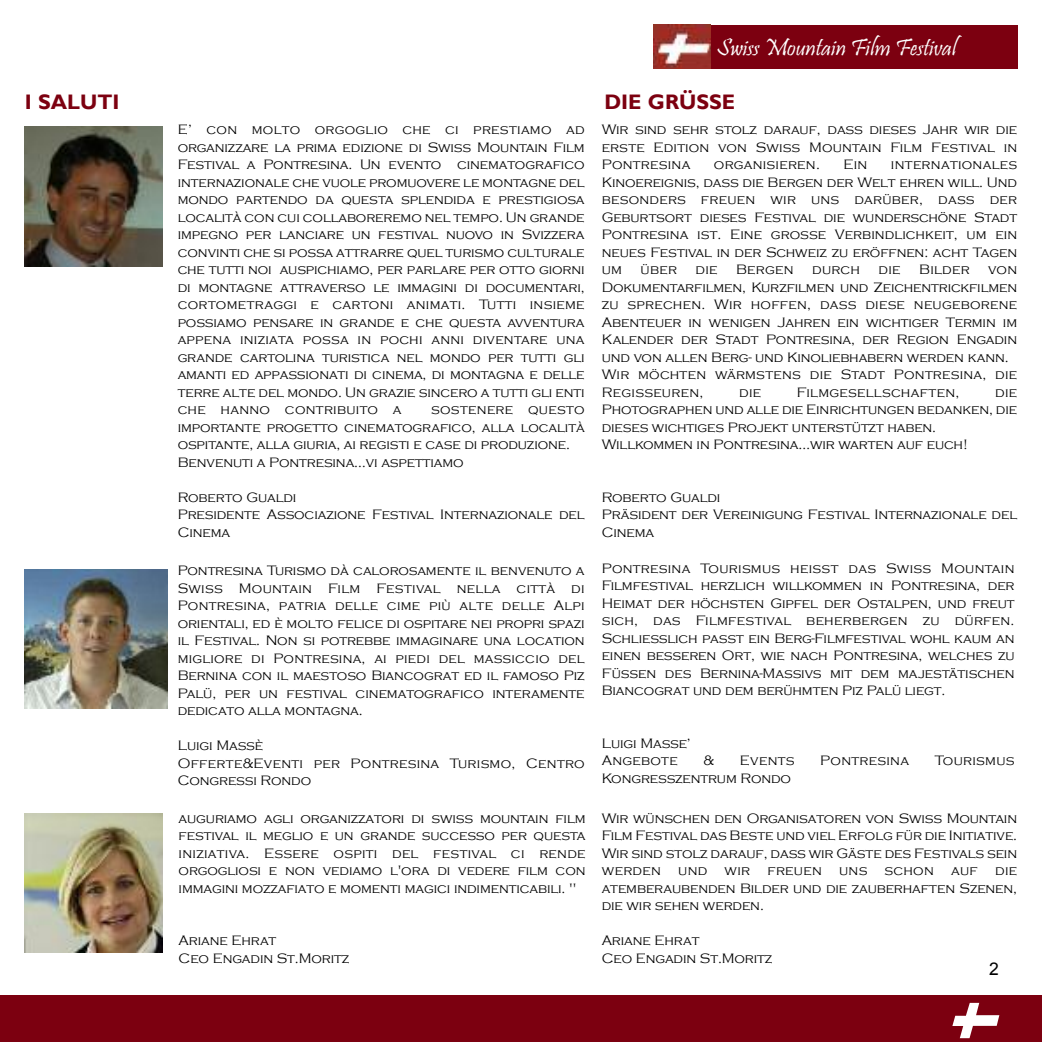
<style>
.page{position:relative;width:1042px;height:1042px;background:#fff}
.page>*{position:absolute;margin:0;border:0;box-sizing:border-box;transform-origin:0 0}
.t1{font:24.5px "Pristina";color:#fff}
.t2{font:700 21px "Gill Sans";color:#7c0010}
.t3{font:17.5px "Arial";color:#000}
.t4{font:300 14px/17.5px "Copperplate Gothic";letter-spacing:-.005em;color:#000}
.t5{font:300 14px/17.5px "Copperplate Gothic";letter-spacing:.02em;color:#000}
</style>
<div class="page">
<div style="left:0;top:995px;width:1042px;height:47px;background:#7c0010"></div>
<svg style="left:952px;top:1003px;width:47px;height:35px"></svg>
<img style="left:25px;top:127px;width:138px;height:139px">
<img style="left:25px;top:569px;width:142px;height:139px">
<div style="left:710px;top:25px;width:307px;height:44px;background:#7c0010"></div>
<img style="left:653px;top:25px;width:57px;height:44px">
<img style="left:25px;top:813px;width:138px;height:139px">
<h2 class="t2" style="left:25px;top:89px;width:96px">I SALUTI</h2>
<p class="t4" style="left:178px;top:121px;width:408px;text-align:justify">E’ con molto orgoglio che ci prestiamo ad organizzare la prima edizione di Swiss Mountain Film Festival a Pontresina. Un evento cinematografico internazionale che vuole promuovere le montagne del mondo partendo da questa splendida e prestigiosa località con cui collaboreremo nel tempo. Un grande impegno per lanciare un festival nuovo in Svizzera convinti che si possa attrarre quel turismo culturale che tutti noi auspichiamo, per parlare per otto giorni di montagne attraverso le immagini di documentari, cortometraggi e cartoni animati. Tutti insieme possiamo pensare in grande e che questa avventura appena iniziata possa in pochi anni diventare una grande cartolina turistica nel mondo per tutti gli amanti ed appassionati di cinema, di montagna e delle terre alte del mondo. Un grazie sincero a tutti gli enti che hanno contribuito a</p>
<p class="t4" style="left:178px;top:401px;width:408px;text-indent:253px">sostenere questo importante progetto cinematografico, alla località ospitante, alla giuria, ai registi e case di produzione.<br>Benvenuti a Pontresina…vi aspettiamo</p>
<p class="t4" style="left:178px;top:489px;width:408px">Roberto Gualdi<br>Presidente Associazione Festival Internazionale del<br>Cinema</p>
<p class="t4" style="left:178px;top:562px;width:408px;text-align:justify">Pontresina Turismo dà calorosamente il benvenuto a Swiss Mountain Film Festival nella città di Pontresina, patria delle cime più alte delle Alpi orientali, ed è molto felice di ospitare nei propri spazi il Festival. Non si potrebbe immaginare una location migliore di Pontresina, ai piedi del massiccio del Bernina con il maestoso Biancograt ed il famoso Piz Palü, per un festival cinematografico interamente dedicato alla montagna.</p>
<p class="t5" style="left:178px;top:737px;width:408px">Luigi Massè<br>Offerte&amp;Eventi per Pontresina Turismo, Centro<br>Congressi Rondo</p>
<p class="t4" style="left:179px;top:809px;width:408px;text-align:justify">auguriamo agli organizzatori di swiss mountain film festival il meglio e un grande successo per questa iniziativa. Essere ospiti del festival ci rende orgogliosi e non vediamo l'ora di vedere film con immagini mozzafiato e momenti magici indimenticabili. "</p>
<p class="t4" style="left:179px;top:932px;width:172px">Ariane Ehrat<br>Ceo Engadin St.Moritz</p>
<h1 class="t1" style="left:717px;top:36px;width:241px">Swiss Mountain Film Festival</h1>
<h2 class="t2" style="left:604px;top:89px;width:132px">DIE GRÜSSE</h2>
<p class="t4" style="left:602px;top:121px;width:417px;text-align:justify">Wir sind sehr stolz darauf, dass dieses Jahr wir die erste Edition von Swiss Mountain Film Festival in Pontresina</p>
<p class="t5" style="left:714px;top:156px;width:108px">organisieren.</p>
<p class="t4" style="left:843px;top:156px;width:25px">Ein</p>
<p class="t4" style="left:602px;top:156px;width:417px;text-align:justify;text-indent:289px">internationales Kinoereignis, dass die Bergen der Welt ehren will. Und besonders freuen wir uns darüber, dass der Geburtsort dieses Festival die wunderschöne Stadt Pontresina ist. Eine grosse Verbindlichkeit, um ein neues Festival in der Schweiz zu eröffnen: acht Tagen um</p>
<p class="t4" style="left:640px;top:261px;width:38px">über</p>
<p class="t4" style="left:695px;top:261px;width:24px">die</p>
<p class="t4" style="left:736px;top:261px;width:59px">Bergen</p>
<p class="t4" style="left:812px;top:261px;width:49px">durch</p>
<p class="t4" style="left:878px;top:261px;width:24px">die</p>
<p class="t4" style="left:919px;top:261px;width:52px">Bilder</p>
<p class="t4" style="left:602px;top:261px;width:417px;text-indent:386px">von Dokumentarfilmen, Kurzfilmen und Zeichentrickfilmen zu sprechen. Wir hoffen, dass diese neugeborene Abenteuer in wenigen Jahren ein wichtiger Termin im Kalender der Stadt Pontresina, der Region Engadin und von allen Berg- und Kinoliebhabern werden kann.<br>Wir möchten wärmstens die Stadt Pontresina, die Regisseuren,</p>
<p class="t4" style="left:739px;top:384px;width:24px">die</p>
<p class="t5" style="left:797px;top:384px;width:164px">Filmgesellschaften,</p>
<p class="t4" style="left:602px;top:384px;width:417px;text-indent:393px">die Photographen und alle die Einrichtungen bedanken, die dieses wichtiges Projekt unterstützt haben.<br>Willkommen in Pontresina…wir warten auf euch!</p>
<p class="t4" style="left:602px;top:489px;width:417px">Roberto Gualdi<br>Präsident der Vereinigung Festival Internazionale del<br>Cinema</p>
<p class="t4" style="left:602px;top:559px;width:414px;text-align:justify">Pontresina Tourismus heisst das Swiss Mountain Filmfestival herzlich willkommen in Pontresina, der Heimat der höchsten Gipfel der Ostalpen, und freut sich, das Filmfestival beherbergen zu dürfen.<br>Schliesslich passt ein Berg-Filmfestival wohl kaum an einen besseren Ort, wie nach Pontresina, welches zu Füssen des Bernina-Massivs mit dem majestätischen Biancograt und dem berühmten Piz Palü liegt.</p>
<p class="t4" style="left:602px;top:734px;width:91px">Luigi Masse’<br>Angebote</p>
<p class="t4" style="left:703px;top:752px;width:12px">&amp;</p>
<p class="t4" style="left:740px;top:752px;width:56px">Events</p>
<p class="t5" style="left:820px;top:752px;width:90px">Pontresina</p>
<p class="t5" style="left:935px;top:752px;width:81px">Tourismus</p>
<p class="t4" style="left:602px;top:769px;width:191px">Kongresszentrum Rondo</p>
<p class="t4" style="left:602px;top:809px;width:417px;text-align:justify">Wir wünschen den Organisatoren von Swiss Mountain Film Festival das Beste und viel Erfolg für die Initiative.<br>Wir sind stolz darauf, dass wir Gäste des Festivals sein werden und wir freuen uns schon auf die atemberaubenden Bilder und die zauberhaften Szenen, die wir sehen werden.</p>
<p class="t4" style="left:602px;top:932px;width:172px">Ariane Ehrat<br>Ceo Engadin St.Moritz</p>
<p class="t3" style="left:989px;top:959px;width:11px">2</p>
</div>
